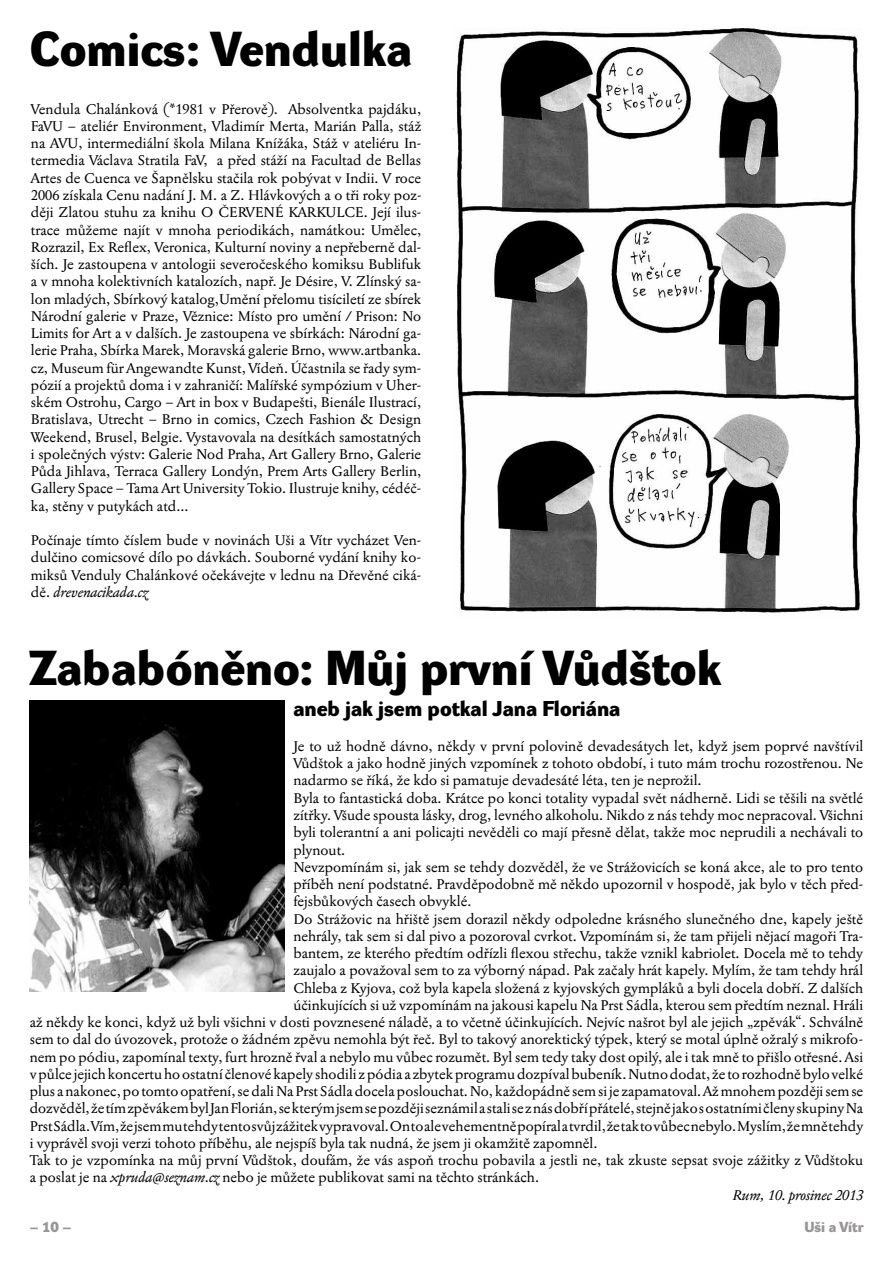
<style>
.page{position:relative;width:893px;height:1263px;background:#fff}
.page>*{position:absolute;margin:0;border:0;box-sizing:border-box;transform-origin:0 0}
.t1{font:700 48px "Dyna Grotesk DE";color:#000}
.t2{font:700 21px "Dyna Grotesk DE";color:#000}
.t3{font:14.25px/17.2px "Jannon 10 Pro";color:#000;text-align:justify}
.t4{font:italic 14.25px "Jannon 10 Pro";color:#000}
.t5{font:700 14.25px "Dyna Grotesk DE";color:#979595}
.s1{font-style:italic}
</style>
<div class="page">
<img style="left:453px;top:28px;width:409px;height:585px">
<img style="left:30px;top:700px;width:255px;height:291px">
<h1 class="t1" style="left:30px;top:21px;width:384px">Comics: Vendulka</h1>
<p class="t3" style="left:31px;top:100px;width:392px">Vendula Chalánková (*1981 v Přerově). Absolventka pajdáku, FaVU – ateliér Environment, Vladimír Merta, Marián Palla, stáž na AVU, intermediální škola Milana Knížáka, Stáž v ateliéru In&shy;termedia Václava Stratila FaV, a před stáží na Facultad de Bellas Artes de Cuenca ve Šapnělsku stačila rok pobývat v Indii. V roce 2006 získala Cenu nadání J. M. a Z. Hlávkových a o tři roky poz&shy;ději Zlatou stuhu za knihu O ČERVENÉ KARKULCE. Její ilus&shy;trace můžeme najít v mnoha periodikách, namátkou: Umělec, Rozrazil, Ex Reflex, Veronica, Kulturní noviny a nepřeberně dal&shy;ších. Je zastoupena v antologii severočeského komiksu Bublifuk a v mnoha kolektivních katalozích, např. Je Désire, V. Zlínský sa&shy;lon mladých, Sbírkový katalog,Umění přelomu tisíciletí ze sbírek Národní galerie v Praze, Věznice: Místo pro umění / Prison: No Limits for Art a v dalších. Je zastoupena ve sbírkách: Národní ga&shy;lerie Praha, Sbírka Marek, Moravská galerie Brno, www.artbanka. cz, Museum für Angewandte Kunst, Vídeň. Účastnila se řady sym&shy;pózií a projektů doma i v zahraničí: Malířské sympózium v Uher&shy;ském Ostrohu, Cargo – Art in box v Budapešti, Bienále Ilustrací, Bratislava, Utrecht – Brno in comics, Czech Fashion &amp; Design Weekend, Brusel, Belgie. Vystavovala na desítkách samostatných i společných výstv: Galerie Nod Praha, Art Gallery Brno, Galerie Půda Jihlava, Terraca Gallery Londýn, Prem Arts Gallery Berlin, Gallery Space – Tama Art University Tokio. Ilustruje knihy, cédéč&shy;ka, stěny v putykách atd...</p>
<p class="t3" style="left:31px;top:531px;width:392px">Počínaje tímto číslem bude v novinách Uši a Vítr vycházet Ven&shy;dulčino comicsové dílo po dávkách. Souborné vydání knihy ko&shy;miksů Venduly Chalánkové očekávejte v lednu na Dřevěné ciká&shy;dě. <span class="s1">drevenacikada.cz</span></p>
<h1 class="t1" style="left:29px;top:640px;width:693px">Zababóněno: Můj první Vůdštok</h1>
<h2 class="t2" style="left:293px;top:697px;width:329px">aneb jak jsem potkal Jana Floriána</h2>
<p class="t3" style="left:293px;top:737px;width:571px">Je to už hodně dávno, někdy v první polovině devadesátych let, když jsem poprvé navštívil</p>
<p class="t3" style="left:293px;top:755px;width:571px">Vůdštok a jako hodně jiných vzpomínek z tohoto období, i tuto mám trochu rozostřenou. Ne</p>
<p class="t3" style="left:293px;top:772px;width:410px">nadarmo se říká, že kdo si pamatuje devadesáté léta, ten je neprožil.</p>
<p class="t3" style="left:293px;top:789px;width:571px">Byla to fantastická doba. Krátce po konci totality vypadal svět nádherně. Lidi se těšili na světlé</p>
<p class="t3" style="left:293px;top:806px;width:571px">zítřky. Všude spousta lásky, drog, levného alkoholu. Nikdo z nás tehdy moc nepracoval. Všichni</p>
<p class="t3" style="left:293px;top:824px;width:571px">byli tolerantní a ani policajti nevěděli co mají přesně dělat, takže moc neprudili a nechávali to</p>
<p class="t3" style="left:293px;top:841px;width:53px">plynout.</p>
<p class="t3" style="left:293px;top:858px;width:571px">Nevzpomínám si, jak sem se tehdy dozvěděl, že ve Strážovicích se koná akce, ale to pro tento</p>
<p class="t3" style="left:293px;top:875px;width:571px">příběh není podstatné. Pravděpodobně mě někdo upozornil v hospodě, jak bylo v těch před-</p>
<p class="t3" style="left:293px;top:893px;width:180px">fejsbůkových časech obvyklé.</p>
<p class="t3" style="left:293px;top:910px;width:571px">Do Strážovic na hřiště jsem dorazil někdy odpoledne krásného slunečného dne, kapely ještě</p>
<p class="t3" style="left:293px;top:927px;width:571px">nehrály, tak sem si dal pivo a pozoroval cvrkot. Vzpomínám si, že tam přijeli nějací magoři Tra-</p>
<p class="t3" style="left:293px;top:944px;width:571px">bantem, ze kterého předtím odřízli flexou střechu, takže vznikl kabriolet. Docela mě to tehdy</p>
<p class="t3" style="left:293px;top:962px;width:571px">zaujalo a považoval sem to za výborný nápad. Pak začaly hrát kapely. Mylím, že tam tehdy hrál</p>
<p class="t3" style="left:293px;top:979px;width:571px">Chleba z Kyjova, což byla kapela složená z kyjovských gympláků a byli docela dobří. Z dalších</p>
<p class="t3" style="left:293px;top:996px;width:571px">účinkujících si už vzpomínám na jakousi kapelu Na Prst Sádla, kterou sem předtím neznal. Hráli</p>
<p class="t3" style="left:30px;top:1013px;width:835px">až někdy ke konci, když už byli všichni v dosti povznesené náladě, a to včetně účinkujících. Nejvíc našrot byl ale jejich „zpěvák“. Schválně</p>
<p class="t3" style="left:30px;top:1031px;width:835px">sem to dal do úvozovek, protože o žádném zpěvu nemohla být řeč. Byl to takový anorektický týpek, který se motal úplně ožralý s mikrofo-</p>
<p class="t3" style="left:30px;top:1048px;width:835px">nem po pódiu, zapomínal texty, furt hrozně řval a nebylo mu vůbec rozumět. Byl sem tedy taky dost opilý, ale i tak mně to přišlo otřesné. Asi</p>
<p class="t3" style="left:30px;top:1065px;width:835px">v půlce jejich koncertu ho ostatní členové kapely shodili z pódia a zbytek programu dozpíval bubeník. Nutno dodat, že to rozhodně bylo velké</p>
<p class="t3" style="left:30px;top:1082px;width:835px">plus a nakonec, po tomto opatření, se dali Na Prst Sádla docela poslouchat. No, každopádně sem si je zapamatoval. Až mnohem později sem se</p>
<p class="t3" style="left:30px;top:1100px;width:835px">dozvěděl, že tím zpěvákem byl Jan Florián, se kterým jsem se později seznámil a stali se z nás dobří přátelé, stejně jako s ostatními členy skupiny Na</p>
<p class="t3" style="left:30px;top:1117px;width:835px">Prst Sádla. Vím, že jsem mu tehdy tento svůj zážitek vypravoval. On to ale vehementně popíral a tvrdil, že tak to vůbec nebylo. Myslím, že mně tehdy</p>
<p class="t3" style="left:30px;top:1134px;width:569px">i vyprávěl svoji verzi tohoto příběhu, ale nejspíš byla tak nudná, že jsem ji okamžitě zapomněl.</p>
<p class="t3" style="left:30px;top:1151px;width:835px">Tak to je vzpomínka na můj první Vůdštok, doufám, že vás aspoň trochu pobavila a jestli ne, tak zkuste sepsat svoje zážitky z Vůdštoku</p>
<p class="t3" style="left:30px;top:1169px;width:511px">a poslat je na <span class="s1">xpruda@seznam.cz</span> nebo je můžete publikovat sami na těchto stránkách.</p>
<p class="t4" style="left:733px;top:1185px;width:132px">Rum, 10. prosinec 2013</p>
<p class="t5" style="left:30px;top:1219px;width:43px">– 10 –</p>
<p class="t5" style="left:804px;top:1219px;width:60px">Uši a Vítr</p>
</div>
